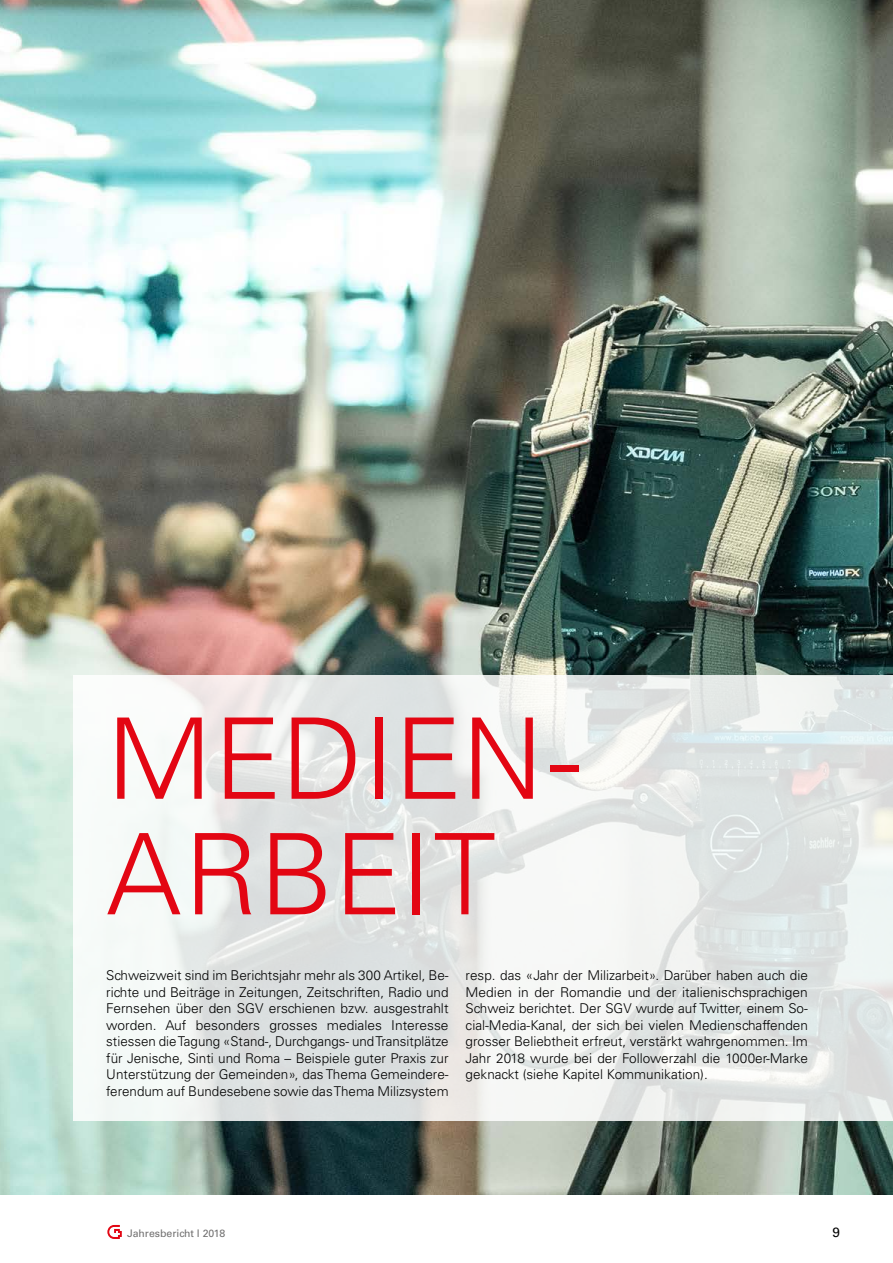
<style>
.page{position:relative;width:893px;height:1263px;background:#fff}
.page>*{position:absolute;margin:0;border:0;box-sizing:border-box;transform-origin:0 0}
.t1{font:300 112.5px/115.5px "Univers LT Std";color:#e30613}
.t2{font:300 13.5px/16.5px "Univers LT Std";color:#000;text-align:justify}
.t3{font:13.5px "Univers LT Std";color:#000}
.t4{font:10.5px "Univers LT Std";color:#706f6f}
</style>
<div class="page">
<svg style="left:107px;top:1225px;width:15px;height:14px"></svg>
<img style="left:0;top:0;width:893px;height:1195px">
<svg style="left:73px;top:675px;width:820px;height:446px"></svg>
<h1 class="t1" style="left:106px;top:701px;width:475px">MEDIEN-<br>ARBEIT</h1>
<p class="t2" style="left:106px;top:967px;width:344px">Schweizweit sind im Berichtsjahr mehr als 300 Artikel, Be&shy;richte und Beiträge in Zeitungen, Zeitschriften, Radio und Fernsehen über den SGV erschienen bzw. ausgestrahlt worden. Auf besonders grosses mediales Interesse stiessen die Tagung «Stand-, Durchgangs- und Transitplätze für Jenische, Sinti und Roma – Beispiele guter Praxis zur Unterstützung der Gemeinden», das Thema Gemeindere&shy;ferendum auf Bundesebene sowie das Thema Milizsystem</p>
<p class="t2" style="left:466px;top:967px;width:344px">resp. das «Jahr der Milizarbeit». Darüber haben auch die Medien in der Romandie und der italienischsprachigen Schweiz berichtet. Der SGV wurde auf Twitter, einem So&shy;cial-Media-Kanal, der sich bei vielen Medienschaffenden grosser Beliebtheit erfreut, verstärkt wahrgenommen. Im Jahr 2018 wurde bei der Followerzahl die 1000er-Marke geknackt (siehe Kapitel Kommunikation).</p>
<p class="t4" style="left:127px;top:1227px;width:100px">Jahresbericht l 2018</p>
<p class="t3" style="left:832px;top:1225px;width:9px">9</p>
</div>
